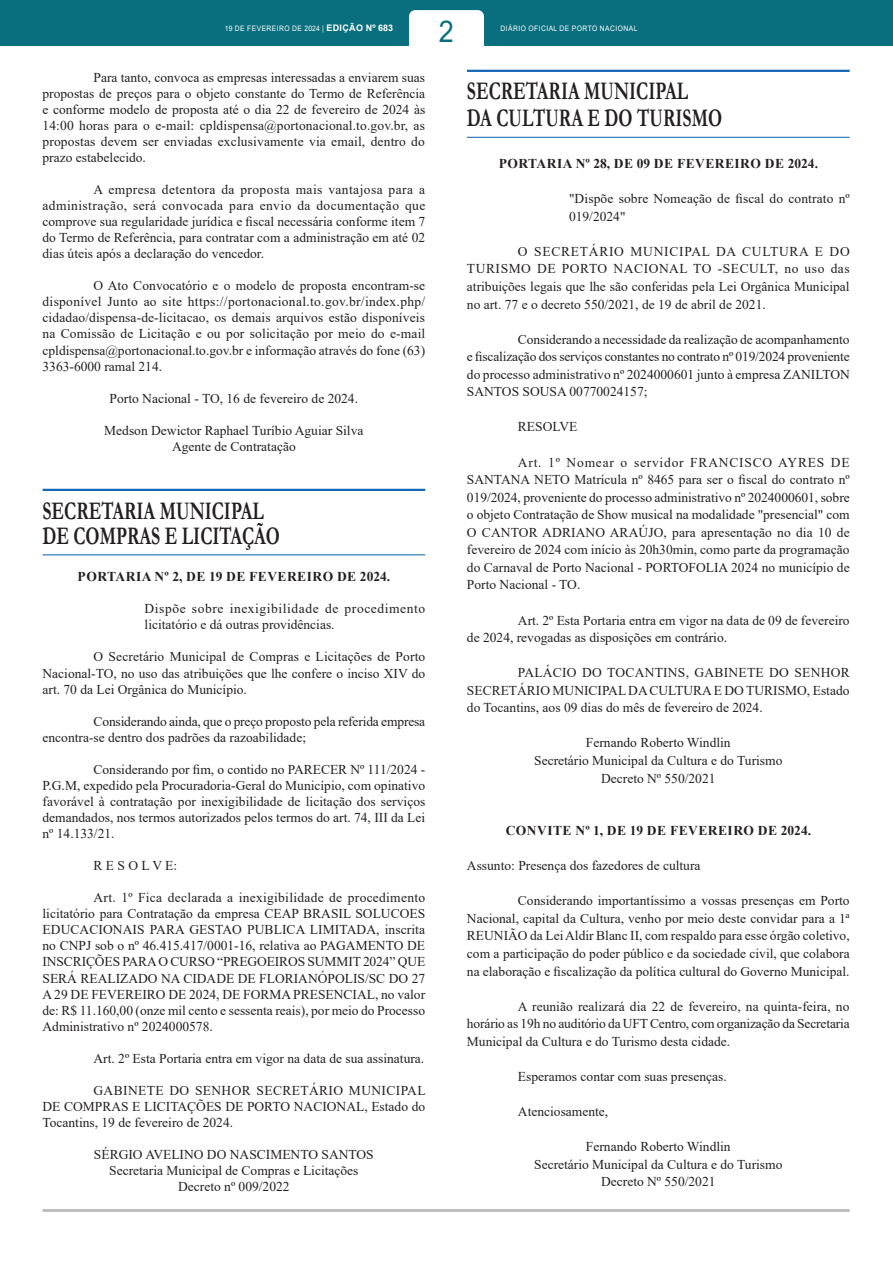
<style>
.page{position:relative;width:893px;height:1263px;background:#fff}
.page>*{position:absolute;margin:0;border:0;box-sizing:border-box;transform-origin:0 0}
.t1{font:30px "Arial";color:#096f7e;scale:.9 1}
.ChancelaOrgaos{font:700 25.5px/25px "Garamond";color:#231f20;scale:.7 1}
.TEXTO{font:13.5px/16px "Times New Roman";color:#231f20;text-align:justify}
.ASSINATURA{font:13.5px "Times New Roman";color:#231f20}
.TITULO{font:700 13.5px "Times New Roman";letter-spacing:.035em;color:#231f20}
.EMENTA{font:13.5px/16px "Times New Roman";letter-spacing:.045em;color:#231f20}
.EMENTA-2{font:13.5px/17.5px "Times New Roman";letter-spacing:.01em;color:#231f20}
.SEM_PARAGRAFO{font:13.5px "Times New Roman";color:#231f20}
.t2{font:7.5px "Arial";letter-spacing:.065em;color:#fff;scale:.9 1}
.s1{font-weight:700;font-size:9px}
</style>
<div class="page">
<div style="left:0;top:0;width:893px;height:46px;background:#096f7e"></div>
<div style="left:409px;top:10px;width:75px;height:57px;background:#fff;border-radius:6px"></div>
<hr style="left:43px;top:1209px;width:807px;height:3px;background:#bcbdc0">
<hr style="left:43px;top:489px;width:382px;height:2px;background:#1768b4">
<hr style="left:43px;top:554px;width:382px;height:1px;background:#1768b4">
<hr style="left:467px;top:70px;width:383px;height:2px;background:#1768b4">
<hr style="left:467px;top:137px;width:383px;height:1px;background:#1768b4">
<h1 class="t1" style="left:439px;top:11px;width:18px">2</h1>
<p class="t2" style="left:225px;top:24px;width:189px">19 DE FEVEREIRO DE 2024 | <span class="s1">EDIÇÃO Nº 683</span></p>
<p class="t2" style="left:501px;top:24px;width:154px">DIÁRIO OFICIAL DE PORTO NACIONAL</p>
<p class="TEXTO" style="left:43px;top:69px;width:384px;text-indent:51px">Para tanto, convoca as empresas interessadas a enviarem suas propostas de preços para o objeto constante do Termo de Referência e conforme modelo de proposta até o dia 22 de fevereiro de 2024 às 14:00 horas para o e-mail: cpldispensa@portonacional.to.gov.br, as propostas devem ser enviadas exclusivamente via email, dentro do prazo estabelecido.</p>
<p class="TEXTO" style="left:43px;top:181px;width:384px;text-indent:51px">A empresa detentora da proposta mais vantajosa para a administração, será convocada para envio da documentação que comprove sua regularidade jurídica e fiscal necessária conforme item 7 do Termo de Referência, para contratar com a administração em até 02 dias úteis após a declaração do vencedor.</p>
<p class="TEXTO" style="left:43px;top:277px;width:384px;text-indent:51px">O Ato Convocatório e o modelo de proposta encontram-se disponível Junto ao site https://portonacional.to.gov.br/index.php/ cidadao/dispensa-de-licitacao, os demais arquivos estão disponíveis na Comissão de Licitação e ou por solicitação por meio do e-mail cpldispensa@portonacional.to.gov.br e informação através do fone (63)<br>3363-6000 ramal 214.</p>
<p class="ASSINATURA" style="left:110px;top:389px;width:250px">Porto Nacional - TO, 16 de fevereiro de 2024.</p>
<p class="ASSINATURA" style="left:104px;top:421px;width:261px">Medson Dewictor Raphael Turíbio Aguiar Silva</p>
<p class="ASSINATURA" style="left:172px;top:437px;width:125px">Agente de Contratação</p>
<p class="ChancelaOrgaos" style="left:43px;top:498px;width:341px">SECRETARIA MUNICIPAL<br>DE COMPRAS E LICITAÇÃO</p>
<p class="TITULO" style="left:78px;top:567px;width:314px">PORTARIA Nº 2, DE 19 DE FEVEREIRO DE 2024.</p>
<p class="EMENTA" style="left:145px;top:600px;width:282px">Dispõe sobre inexigibilidade de procedimento licitatório e dá outras providências.</p>
<p class="TEXTO" style="left:43px;top:648px;width:384px;text-indent:51px">O Secretário Municipal de Compras e Licitações de Porto Nacional-TO, no uso das atribuições que lhe confere o inciso XIV do art. 70 da Lei Orgânica do Município.</p>
<p class="TEXTO" style="left:43px;top:713px;width:384px;text-indent:51px">Considerando ainda, que o preço proposto pela referida empresa encontra-se dentro dos padrões da razoabilidade;</p>
<p class="TEXTO" style="left:43px;top:761px;width:384px;text-indent:51px">Considerando por fim, o contido no PARECER Nº 111/2024 - P.G.M, expedido pela Procuradoria-Geral do Município, com opinativo favorável à contratação por inexigibilidade de licitação dos serviços demandados, nos termos autorizados pelos termos do art. 74, III da Lei nº 14.133/21.</p>
<p class="TEXTO" style="left:94px;top:857px;width:85px">R E S O L V E:</p>
<p class="TEXTO" style="left:43px;top:889px;width:384px;text-indent:51px">Art. 1º Fica declarada a inexigibilidade de procedimento licitatório para Contratação da empresa CEAP BRASIL SOLUCOES EDUCACIONAIS PARA GESTAO PUBLICA LIMITADA, inscrita no CNPJ sob o nº 46.415.417/0001-16, relativa ao PAGAMENTO DE INSCRIÇÕES PARA O CURSO “PREGOEIROS SUMMIT 2024” QUE SERÁ REALIZADO NA CIDADE DE FLORIANÓPOLIS/SC DO 27<br>A 29 DE FEVEREIRO DE 2024, DE FORMA PRESENCIAL, no valor de: R$ 11.160,00 (onze mil cento e sessenta reais), por meio do Processo Administrativo nº 2024000578.</p>
<p class="TEXTO" style="left:94px;top:1050px;width:332px">Art. 2º Esta Portaria entra em vigor na data de sua assinatura.</p>
<p class="TEXTO" style="left:43px;top:1082px;width:385px;text-indent:51px">GABINETE DO SENHOR SECRETÁRIO MUNICIPAL DE COMPRAS E LICITAÇÕES DE PORTO NACIONAL, Estado do Tocantins, 19 de fevereiro de 2024.</p>
<p class="ASSINATURA" style="left:94px;top:1145px;width:281px">SÉRGIO AVELINO DO NASCIMENTO SANTOS</p>
<p class="ASSINATURA" style="left:109px;top:1161px;width:251px">Secretaria Municipal de Compras e Licitações</p>
<p class="ASSINATURA" style="left:178px;top:1177px;width:113px">Decreto nº 009/2022</p>
<p class="ChancelaOrgaos" style="left:467px;top:78px;width:366px;line-height:26.5px">SECRETARIA MUNICIPAL<br>DA CULTURA E DO TURISMO</p>
<p class="TITULO" style="left:499px;top:154px;width:321px">PORTARIA Nº 28, DE 09 DE FEVEREIRO DE 2024.</p>
<p class="EMENTA-2" style="left:569px;top:190px;width:282px">"Dispõe sobre Nomeação de fiscal do contrato nº<br>019/2024"</p>
<p class="TEXTO" style="left:467px;top:242px;width:384px;line-height:17.5px;text-indent:51px">O SECRETÁRIO MUNICIPAL DA CULTURA E DO TURISMO DE PORTO NACIONAL TO -SECULT, no uso das atribuições legais que lhe são conferidas pela Lei Orgânica Municipal no art. 77 e o decreto 550/2021, de 19 de abril de 2021.</p>
<p class="TEXTO" style="left:467px;top:330px;width:384px;line-height:17.5px;text-indent:51px">Considerando a necessidade da realização de acompanhamento e fiscalização dos serviços constantes no contrato nº 019/2024 proveniente do processo administrativo nº 2024000601 junto à empresa ZANILTON SANTOS SOUSA 00770024157;</p>
<p class="TEXTO" style="left:518px;top:418px;width:61px">RESOLVE</p>
<p class="TEXTO" style="left:467px;top:453px;width:384px;line-height:17.5px;text-indent:51px">Art. 1º Nomear o servidor FRANCISCO AYRES DE SANTANA NETO Matrícula nº 8465 para ser o fiscal do contrato nº 019/2024, proveniente do processo administrativo nº 2024000601, sobre o objeto Contratação de Show musical na modalidade "presencial" com O CANTOR ADRIANO ARAÚJO, para apresentação no dia 10 de fevereiro de 2024 com início às 20h30min, como parte da programação do Carnaval de Porto Nacional - PORTOFOLIA 2024 no município de Porto Nacional - TO.</p>
<p class="TEXTO" style="left:467px;top:611px;width:384px;line-height:17.5px;text-indent:51px">Art. 2º Esta Portaria entra em vigor na data de 09 de fevereiro de 2024, revogadas as disposições em contrário.</p>
<p class="TEXTO" style="left:467px;top:663px;width:384px;line-height:17.5px;text-indent:51px">PALÁCIO DO TOCANTINS, GABINETE DO SENHOR SECRETÁRIO MUNICIPAL DA CULTURA E DO TURISMO, Estado do Tocantins, aos 09 dias do mês de fevereiro de 2024.</p>
<p class="ASSINATURA" style="left:586px;top:733px;width:146px">Fernando Roberto Windlin</p>
<p class="ASSINATURA" style="left:534px;top:751px;width:250px">Secretário Municipal da Cultura e do Turismo</p>
<p class="ASSINATURA" style="left:601px;top:768px;width:116px">Decreto Nº 550/2021</p>
<p class="TITULO" style="left:506px;top:821px;width:307px">CONVITE Nº 1, DE 19 DE FEVEREIRO DE 2024.</p>
<p class="SEM_PARAGRAFO" style="left:467px;top:856px;width:235px">Assunto: Presença dos fazedores de cultura</p>
<p class="TEXTO" style="left:467px;top:892px;width:384px;line-height:17.5px;text-indent:51px">Considerando importantíssimo a vossas presenças em Porto Nacional, capital da Cultura, venho por meio deste convidar para a 1ª REUNIÃO da Lei Aldir Blanc II, com respaldo para esse órgão coletivo, com a participação do poder público e da sociedade civil, que colabora na elaboração e fiscalização da política cultural do Governo Municipal.</p>
<p class="TEXTO" style="left:467px;top:997px;width:384px;line-height:17.5px;text-indent:51px">A reunião realizará dia 22 de fevereiro, na quinta-feira, no horário as 19h no auditório da UFT Centro, com organização da Secretaria Municipal da Cultura e do Turismo desta cidade.</p>
<p class="TEXTO" style="left:518px;top:1068px;width:210px">Esperamos contar com suas presenças.</p>
<p class="TEXTO" style="left:518px;top:1103px;width:92px">Atenciosamente,</p>
<p class="ASSINATURA" style="left:586px;top:1137px;width:146px">Fernando Roberto Windlin</p>
<p class="ASSINATURA" style="left:534px;top:1154px;width:250px">Secretário Municipal da Cultura e do Turismo</p>
<p class="ASSINATURA" style="left:601px;top:1172px;width:116px">Decreto Nº 550/2021</p>
</div>
